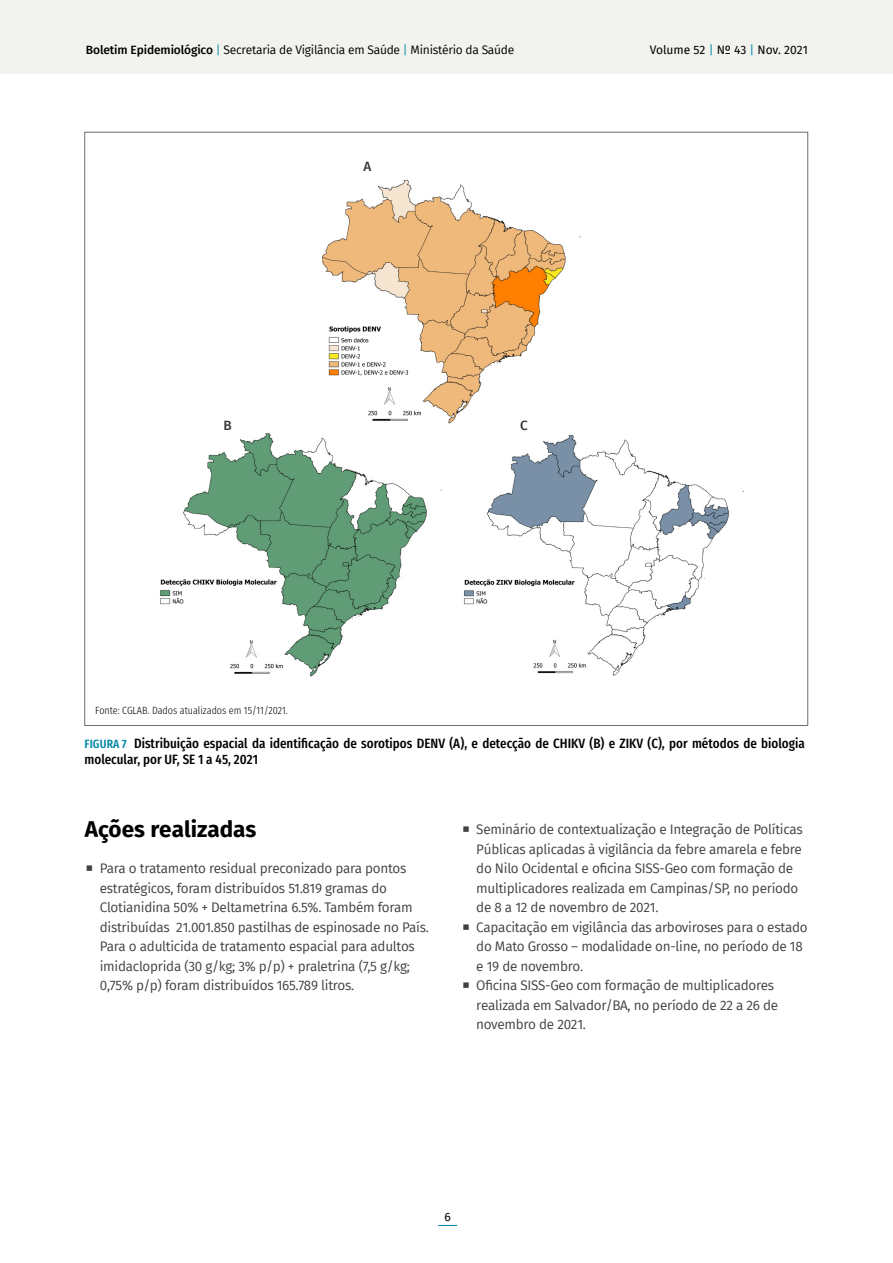
<style>
.page{position:relative;width:893px;height:1263px;background:#fff}
.page>*{position:absolute;margin:0;border:0;box-sizing:border-box;transform-origin:0 0}
.t1{font:700 22.5px "Fira Sans";color:#000}
.t2{font:13.5px/19.5px "Fira Sans";letter-spacing:-.02em;color:#414042}
.t3{font:500 13.5px/16.5px "Fira Sans Condensed";color:#000}
.t4{font:500 13.5px "Fira Sans";color:#383839}
.t5{font:12px "Fira Sans";letter-spacing:-.02em;color:#000}
.t6{font:12px "Fira Sans";color:#000}
.t7{font:300 10.5px "Fira Sans Condensed";color:#000}
.s1{font-weight:500}
.s2{color:#098aa8}
.s3{font-weight:600;font-size:12px;color:#098aa8}
</style>
<div class="page">
<div style="left:0;top:0;width:893px;height:74px;background:#f2f2ee"></div>
<svg style="left:438px;top:1225px;width:19px;height:1px"></svg>
<img style="left:160px;top:433px;width:282px;height:244px">
<img style="left:322px;top:179px;width:259px;height:245px">
<img style="left:458px;top:419px;width:286px;height:257px">
<p class="t5" style="left:86px;top:41px;width:430px"><span class="s1">Boletim Epidemiológico</span> <span class="s2">|</span> Secretaria de Vigilância em Saúde <span class="s2">|</span> Ministério da Saúde</p>
<p class="t4" style="left:363px;top:155px;width:9px">A</p>
<p class="t4" style="left:224px;top:414px;width:10px">B</p>
<p class="t4" style="left:520px;top:414px;width:9px">C</p>
<p class="t7" style="left:95px;top:701px;width:194px">Fonte: CGLAB. Dados atualizados em 15/11/2021.</p>
<p class="t6" style="left:650px;top:41px;width:160px">Volume 52 <span class="s2">|</span> Nº 43 <span class="s2">|</span> Nov. 2021</p>
<p class="t3" style="left:85px;top:733px;width:722px"><span class="s3">FIGURA 7</span> Distribuição espacial da identificação de sorotipos DENV (A), e detecção de CHIKV (B) e ZIKV (C), por métodos de biologia molecular, por UF, SE 1 a 45, 2021</p>
<h1 class="t1" style="left:85px;top:810px;width:173px">Ações realizadas</h1>
<p class="t2" style="left:100px;top:858px;width:331px">Para o tratamento residual preconizado para pontos estratégicos, foram distribuídos 51.819 gramas do Clotianidina 50% + Deltametrina 6.5%. Também foram distribuídas 21.001.850 pastilhas de espinosade no País.<br>Para o adulticida de tratamento espacial para adultos imidacloprida (30 g/kg; 3% p/p) + praletrina (7,5 g/kg; 0,75% p/p) foram distribuídos 165.789 litros.</p>
<p class="t2" style="left:476px;top:819px;width:333px">Seminário de contextualização e Integração de Políticas Públicas aplicadas à vigilância da febre amarela e febre do Nilo Ocidental e oficina SISS-Geo com formação de multiplicadores realizada em Campinas/SP, no período de 8 a 12 de novembro de 2021.<br>Capacitação em vigilância das arboviroses para o estado do Mato Grosso – modalidade on-line, no período de 18 e 19 de novembro.<br>Oficina SISS-Geo com formação de multiplicadores realizada em Salvador/BA, no período de 22 a 26 de novembro de 2021.</p>
<p class="t6" style="left:444px;top:1207px;width:8px">6</p>
</div>
